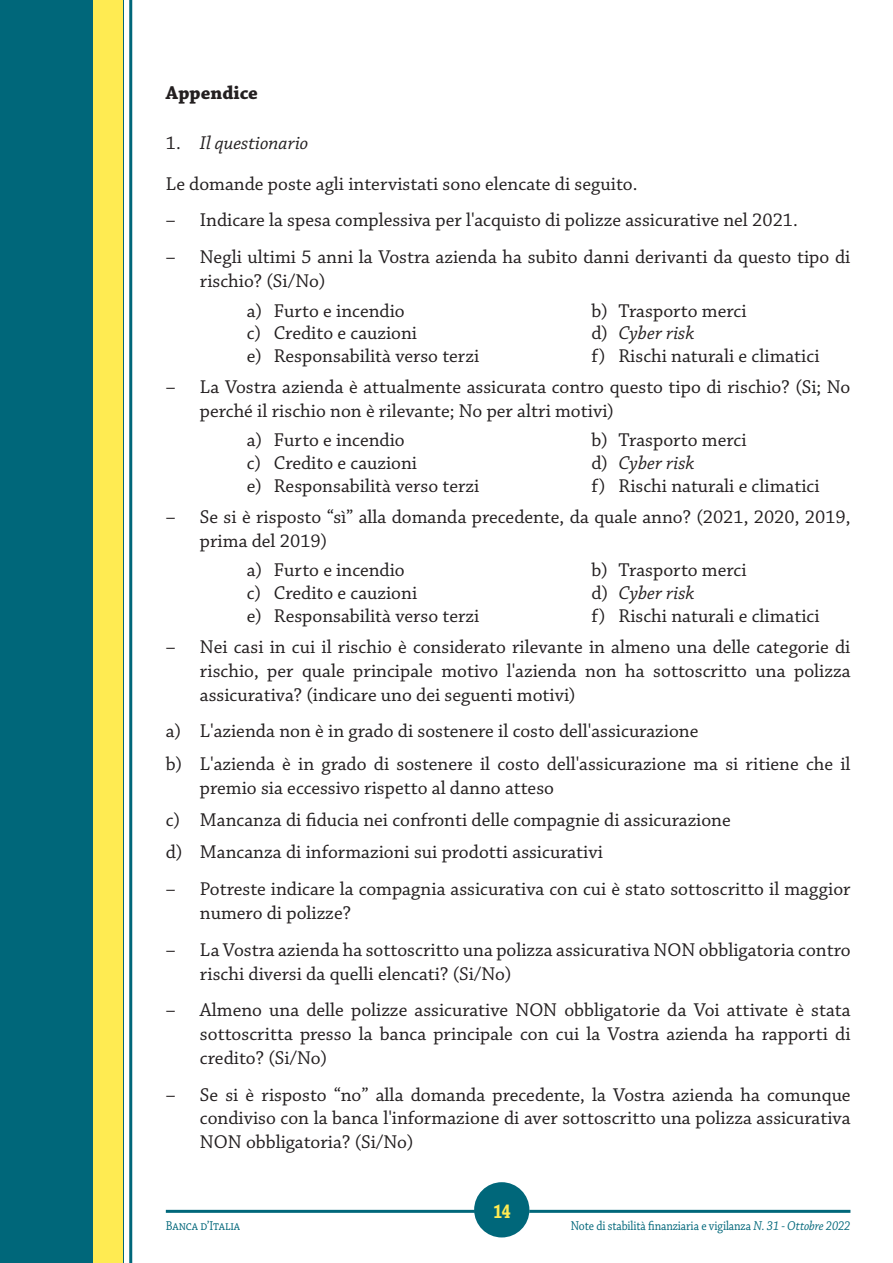
<style>
.page{position:relative;width:893px;height:1263px;background:#fff}
.page>*{position:absolute;margin:0;border:0;box-sizing:border-box;transform-origin:0 0}
.t1{font:700 21px "Chaparral Pro";color:#ffeb52;scale:.75 1}
.t2{font:19.5px/23.9px "Chaparral Pro";color:#231f20}
.t3{font:italic 19.5px "Chaparral Pro";color:#231f20}
.t4{font:700 19.5px "Chaparral Pro";color:#231f20}
.t5{font:13.5px "Chaparral Pro";letter-spacing:-.01em;color:#00677a;scale:.87 1}
.s1{font-style:italic}
.s2{font-style:normal}
</style>
<div class="page">
<svg style="left:474px;top:1215px;width:53px;height:23px"></svg>
<hr style="left:166px;top:1210px;width:308px;height:3px;background:#00677a">
<hr style="left:529px;top:1210px;width:321px;height:3px;background:#00677a">
<div style="left:0;top:0;width:123px;height:1263px;background:#00677a"></div>
<div style="left:94px;top:0;width:29px;height:1263px;background:#ffeb52"></div>
<hr style="left:129px;top:0;width:3px;height:1263px;background:#00677a">
<div style="left:474px;top:1182px;width:55px;height:55px;background:#00677a;border-radius:50%"></div>
<p class="t4" style="left:166px;top:82px;width:94px">Appendice</p>
<p class="t2" style="left:166px;top:123px;width:473px;line-height:41px">1. <span class="s1">Il questionario<br></span>Le domande poste agli intervistati sono elencate di seguito.</p>
<p class="t2" style="left:166px;top:209px;width:633px">– Indicare la spesa complessiva per l'acquisto di polizze assicurative nel 2021.</p>
<p class="t2" style="left:200px;top:246px;width:652px;text-indent:-34px">– Negli ultimi 5 anni la Vostra azienda ha subito danni derivanti da questo tipo di rischio? (Si/No)</p>
<p class="t2" style="left:247px;top:299px;width:159px">a) Furto e incendio</p>
<p class="t2" style="left:591px;top:299px;width:157px">b) Trasporto merci</p>
<p class="t2" style="left:247px;top:322px;width:172px">c) Credito e cauzioni</p>
<p class="t3" style="left:591px;top:322px;width:104px"><span class="s2">d)</span> Cyber risk</p>
<p class="t2" style="left:247px;top:345px;width:234px">e) Responsabilità verso terzi</p>
<p class="t2" style="left:591px;top:345px;width:230px">f) Rischi naturali e climatici</p>
<p class="t2" style="left:200px;top:376px;width:652px;text-indent:-34px">– La Vostra azienda è attualmente assicurata contro questo tipo di rischio? (Si; No perché il rischio non è rilevante; No per altri motivi)</p>
<p class="t2" style="left:247px;top:429px;width:159px">a) Furto e incendio</p>
<p class="t2" style="left:591px;top:429px;width:157px">b) Trasporto merci</p>
<p class="t2" style="left:247px;top:452px;width:172px">c) Credito e cauzioni</p>
<p class="t3" style="left:591px;top:452px;width:104px"><span class="s2">d)</span> Cyber risk</p>
<p class="t2" style="left:247px;top:475px;width:234px">e) Responsabilità verso terzi</p>
<p class="t2" style="left:591px;top:475px;width:230px">f) Rischi naturali e climatici</p>
<p class="t2" style="left:200px;top:506px;width:652px;text-indent:-34px">– Se si è risposto “sì” alla domanda precedente, da quale anno? (2021, 2020, 2019, prima del 2019)</p>
<p class="t2" style="left:247px;top:559px;width:159px">a) Furto e incendio</p>
<p class="t2" style="left:591px;top:559px;width:157px">b) Trasporto merci</p>
<p class="t2" style="left:247px;top:582px;width:172px">c) Credito e cauzioni</p>
<p class="t3" style="left:591px;top:582px;width:104px"><span class="s2">d)</span> Cyber risk</p>
<p class="t2" style="left:247px;top:605px;width:234px">e) Responsabilità verso terzi</p>
<p class="t2" style="left:591px;top:605px;width:230px">f) Rischi naturali e climatici</p>
<p class="t2" style="left:200px;top:635px;width:652px;text-align:justify;text-indent:-34px">– Nei casi in cui il rischio è considerato rilevante in almeno una delle categorie di rischio, per quale principale motivo l'azienda non ha sottoscritto una polizza assicurativa? (indicare uno dei seguenti motivi)</p>
<p class="t2" style="left:166px;top:716px;width:686px;line-height:32.4px">a) L'azienda non è in grado di sostenere il costo dell'assicurazione<br>b) L'azienda è in grado di sostenere il costo dell'assicurazione ma si ritiene che il</p>
<p class="t2" style="left:166px;top:772px;width:566px;line-height:32.4px;text-indent:34px">premio sia eccessivo rispetto al danno atteso<br>c) Mancanza di fiducia nei confronti delle compagnie di assicurazione d) Mancanza di informazioni sui prodotti assicurativi</p>
<p class="t2" style="left:200px;top:878px;width:652px;text-indent:-34px">– Potreste indicare la compagnia assicurativa con cui è stato sottoscritto il maggior numero di polizze?</p>
<p class="t2" style="left:200px;top:938px;width:652px;text-indent:-34px">– La Vostra azienda ha sottoscritto una polizza assicurativa NON obbligatoria contro rischi diversi da quelli elencati? (Si/No)</p>
<p class="t2" style="left:200px;top:999px;width:652px;text-align:justify;text-indent:-34px">– Almeno una delle polizze assicurative NON obbligatorie da Voi attivate è stata sottoscritta presso la banca principale con cui la Vostra azienda ha rapporti di credito? (Si/No)</p>
<p class="t2" style="left:200px;top:1083px;width:652px;text-align:justify;text-indent:-34px">– Se si è risposto “no” alla domanda precedente, la Vostra azienda ha comunque condiviso con la banca l'informazione di aver sottoscritto una polizza assicurativa NON obbligatoria? (Si/No)</p>
<p class="t1" style="left:494px;top:1198px;width:25px">14</p>
<p class="t5" style="left:166px;top:1219px;width:87px">Banca d’Italia</p>
<p class="t5" style="left:571px;top:1219px;width:323px">Note di stabilità finanziaria e vigilanza <span class="s1">N. 31 - Ottobre 2022</span></p>
</div>
